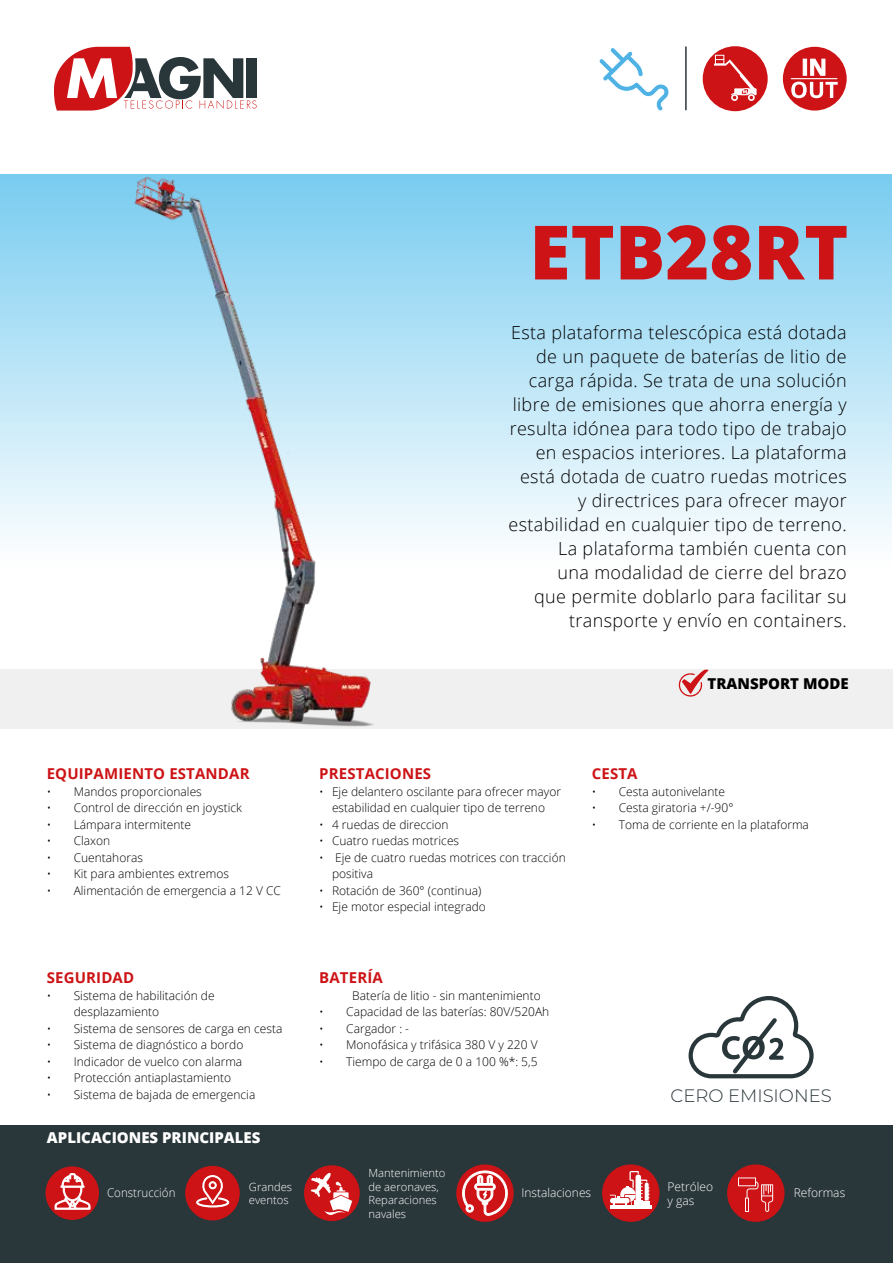
<style>
.page{position:relative;width:893px;height:1263px;background:#fff}
.page>*{position:absolute;margin:0;border:0;box-sizing:border-box;transform-origin:0 0}
.t1{font:800 75px "Open Sans";color:#cd1316}
.t2{font:300 18px/24px "Open Sans";letter-spacing:.02em;color:#000;text-align:right}
.t3{font:300 18px "Montserrat";color:#29363a}
.t4{font:700 15px "Open Sans";letter-spacing:.01em;color:#cd1316}
.t5{font:800 15px "Open Sans";color:#fff}
.t6{font:800 15px "Open Sans";color:#000}
.t7{font:300 12px/16.5px "Open Sans";color:#000}
.t8{font:300 12px/14.4px "Open Sans";color:#fff}
.t9{font:300 12px "Open Sans";color:#fff;scale:.96 1}
.t10{font:300 11.25px/13.5px "Open Sans";color:#fff}
</style>
<div class="page">
<div style="left:0;top:1125px;width:893px;height:138px;background:#29363a"></div>
<svg style="left:54px;top:47px;width:203px;height:64px"></svg>
<svg style="left:0;top:174px;width:892px;height:496px"></svg>
<div style="left:0;top:670px;width:893px;height:59px;background:#f0f0f0"></div>
<img style="left:39px;top:177px;width:464px;height:550px">
<div style="left:703px;top:46px;width:64px;height:65px;background:#cd1316;border-radius:50%"></div>
<svg style="left:714px;top:55px;width:42px;height:44px"></svg>
<div style="left:783px;top:47px;width:64px;height:64px;background:#cd1316;border-radius:50%"></div>
<svg style="left:803px;top:59px;width:4px;height:16px"></svg>
<svg style="left:810px;top:59px;width:15px;height:17px"></svg>
<svg style="left:791px;top:82px;width:47px;height:16px"></svg>
<hr style="left:791px;top:78px;width:46px;height:1px;background:#fff">
<hr style="left:685px;top:46px;width:2px;height:64px;background:#29363a">
<svg style="left:599px;top:48px;width:70px;height:63px"></svg>
<svg style="left:678px;top:669px;width:30px;height:28px"></svg>
<svg style="left:689px;top:996px;width:125px;height:82px"></svg>
<div style="left:45px;top:1166px;width:54px;height:54px;background:#cd1316;border-radius:50%"></div>
<svg style="left:55px;top:1173px;width:35px;height:37px"></svg>
<div style="left:185px;top:1166px;width:55px;height:54px;background:#cd1316;border-radius:50%"></div>
<svg style="left:196px;top:1175px;width:33px;height:33px"></svg>
<div style="left:304px;top:1165px;width:56px;height:56px;background:#cd1316;border-radius:50%"></div>
<svg style="left:311px;top:1173px;width:41px;height:42px"></svg>
<div style="left:602px;top:1164px;width:57px;height:58px;background:#cd1316;border-radius:50%"></div>
<hr style="left:610px;top:1205px;width:41px;height:4px;background:#fff">
<svg style="left:610px;top:1171px;width:40px;height:34px"></svg>
<div style="left:727px;top:1164px;width:57px;height:58px;background:#cd1316;border-radius:50%"></div>
<svg style="left:738px;top:1177px;width:35px;height:35px"></svg>
<svg style="left:456px;top:1164px;width:58px;height:58px"></svg>
<svg style="left:462px;top:1170px;width:46px;height:46px;background:#d86264"></svg>
<h1 class="t1" style="left:529px;top:195px;width:321px">ETB28RT</h1>
<p class="t2" style="left:508px;top:320px;width:340px">Esta plataforma telescópica está dotada de un paquete de baterías de litio de carga rápida. Se trata de una solución libre de emisiones que ahorra energía y resulta idónea para todo tipo de trabajo en espacios interiores. La plataforma está dotada de cuatro ruedas motrices y directrices para ofrecer mayor estabilidad en cualquier tipo de terreno.<br>La plataforma también cuenta con<br>una modalidad de cierre del brazo<br>que permite doblarlo para facilitar su transporte y envío en containers.</p>
<p class="t6" style="left:708px;top:672px;width:143px">TRANSPORT MODE</p>
<p class="t4" style="left:47px;top:763px;width:204px">EQUIPAMIENTO ESTANDAR</p>
<p class="t7" style="left:47px;top:783px;width:157px">• Mandos proporcionales</p>
<p class="t7" style="left:47px;top:799px;width:197px">• Control de dirección en joystick</p>
<p class="t7" style="left:47px;top:816px;width:146px">• Lámpara intermitente</p>
<p class="t7" style="left:47px;top:832px;width:65px">• Claxon</p>
<p class="t7" style="left:47px;top:849px;width:98px">• Cuentahoras</p>
<p class="t7" style="left:47px;top:865px;width:184px">• Kit para ambientes extremos</p>
<p class="t7" style="left:47px;top:882px;width:236px">• Alimentación de emergencia a 12 V CC</p>
<p class="t4" style="left:47px;top:967px;width:89px">SEGURIDAD</p>
<p class="t7" style="left:74px;top:987px;width:142px;text-indent:-27px">• Sistema de habilitación de desplazamiento</p>
<p class="t7" style="left:47px;top:1020px;width:237px">• Sistema de sensores de carga en cesta</p>
<p class="t7" style="left:47px;top:1036px;width:198px">• Sistema de diagnóstico a bordo</p>
<p class="t7" style="left:47px;top:1053px;width:197px">• Indicador de vuelco con alarma</p>
<p class="t7" style="left:47px;top:1069px;width:186px">• Protección antiaplastamiento</p>
<p class="t7" style="left:47px;top:1086px;width:210px">• Sistema de bajada de emergencia</p>
<p class="t5" style="left:47px;top:1126px;width:215px">APLICACIONES PRINCIPALES</p>
<p class="t9" style="left:107px;top:1184px;width:73px">Construcción</p>
<p class="t10" style="left:249px;top:1179px;width:45px">Grandes eventos</p>
<p class="t4" style="left:319px;top:763px;width:113px">PRESTACIONES</p>
<p class="t7" style="left:319px;top:783px;width:243px;text-align:center">• Eje delantero oscilante para ofrecer mayor estabilidad en cualquier tipo de terreno</p>
<p class="t7" style="left:319px;top:816px;width:131px">• 4 ruedas de direccion</p>
<p class="t7" style="left:319px;top:832px;width:141px">• Cuatro ruedas motrices</p>
<p class="t7" style="left:332px;top:849px;width:235px;text-indent:-13px">• Eje de cuatro ruedas motrices con tracción positiva</p>
<p class="t7" style="left:319px;top:882px;width:164px">• Rotación de 360° (continua)</p>
<p class="t7" style="left:319px;top:898px;width:168px">• Eje motor especial integrado</p>
<p class="t4" style="left:319px;top:967px;width:65px">BATERÍA</p>
<p class="t7" style="left:352px;top:987px;width:190px">Batería de litio - sin mantenimiento</p>
<p class="t7" style="left:319px;top:1003px;width:232px">• Capacidad de las baterías: 80V/520Ah</p>
<p class="t7" style="left:319px;top:1020px;width:91px">• Cargador : -</p>
<p class="t7" style="left:319px;top:1036px;width:220px">• Monofásica y trifásica 380 V y 220 V</p>
<p class="t7" style="left:319px;top:1053px;width:220px">• Tiempo de carga de 0 a 100 %*: 5,5</p>
<p class="t4" style="left:592px;top:763px;width:47px">CESTA</p>
<p class="t7" style="left:592px;top:783px;width:135px">• Cesta autonivelante</p>
<p class="t7" style="left:592px;top:799px;width:143px">• Cesta giratoria +/-90°</p>
<p class="t7" style="left:592px;top:816px;width:219px">• Toma de corriente en la plataforma</p>
<h2 class="t3" style="left:670px;top:1083px;width:163px">CERO EMISIONES</h2>
<p class="t10" style="left:368px;top:1166px;width:79px">Mantenimiento de aeronaves,<br>Reparaciones navales</p>
<p class="t8" style="left:668px;top:1179px;width:47px">Petróleo y gas</p>
<p class="t8" style="left:521px;top:1185px;width:71px">Instalaciones</p>
<p class="t8" style="left:794px;top:1185px;width:53px">Reformas</p>
</div>
